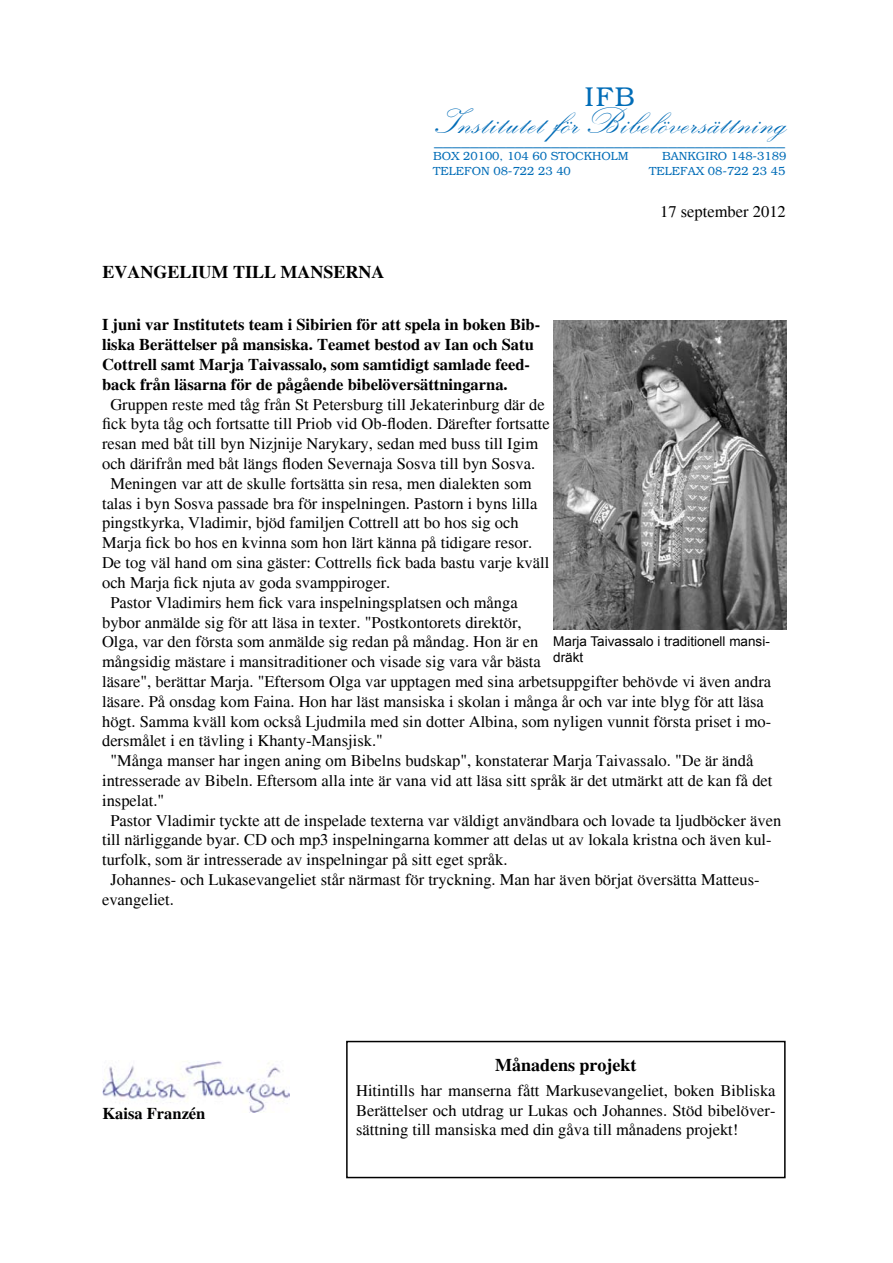
<style>
.page{position:relative;width:893px;height:1263px;background:#fff}
.page>*{position:absolute;margin:0;border:0;box-sizing:border-box;transform-origin:0 0}
.t1{font:700 36px "Kuenstler Script Two";letter-spacing:.04em;color:#006cb7}
.t2{font:27px "Brooklyn";color:#006cb7}
.t3{font:700 18px "Kuenstler Script Two";color:#006cb7}
.t4{font:700 18px "Times New Roman";color:#000}
.t5{font:16.5px/19.8px "Times New Roman";color:#000;text-align:justify}
.t6{font:700 16.5px/19.8px "Times New Roman";color:#000}
.t7{font:13.5px/16.2px "Arial";color:#000}
.t8{font:11.7px "Brooklyn";color:#006cb7}
</style>
<div class="page">
<img style="left:102px;top:1061px;width:187px;height:51px">
<div style="left:346px;top:1041px;width:440px;height:137px;border:2px solid #000"></div>
<img style="left:553px;top:321px;width:233px;height:309px">
<p class="t4" style="left:103px;top:262px;width:284px">EVANGELIUM TILL mANSERNA</p>
<h2 class="t2" style="left:585px;top:81px;width:51px">IFB</h2>
<h1 class="t1" style="left:431px;top:103px;width:352px">Institutet för Bibelöversättning</h1>
<p class="t3" style="left:434px;top:131px;width:352px">_______________________________________</p>
<p class="t8" style="left:433px;top:150px;width:197px">BOX 20100, 104 60 STOCKHOLM</p>
<p class="t8" style="left:662px;top:150px;width:125px">BANKGIRO 148-3189</p>
<p class="t8" style="left:433px;top:164px;width:139px">TELEFON 08-722 23 40</p>
<p class="t8" style="left:649px;top:164px;width:138px">TELEFAX 08-722 23 45</p>
<p class="t5" style="left:660px;top:202px;width:127px">17 september 2012</p>
<p class="t6" style="left:102px;top:315px;width:440px">I juni var Institutets team i Sibirien för att spela in boken Bib&shy;liska Berättelser på mansiska. Teamet bestod av Ian och Satu Cottrell samt Marja Taivassalo, som samtidigt samlade feed&shy;back från läsarna för de pågående bibelöversättningarna.</p>
<p class="t5" style="left:110px;top:394px;width:436px">Gruppen reste med tåg från St Petersburg till Jekaterinburg där de</p>
<p class="t5" style="left:102px;top:414px;width:449px">fick byta tåg och fortsatte till Priob vid Ob-floden. Därefter fortsatte</p>
<p class="t5" style="left:102px;top:434px;width:438px">resan med båt till byn Nizjnije Narykary, sedan med buss till Igim</p>
<p class="t5" style="left:102px;top:454px;width:435px">och därifrån med båt längs floden Severnaja Sosva till byn Sosva.</p>
<p class="t5" style="left:110px;top:474px;width:423px">Meningen var att de skulle fortsätta sin resa, men dialekten som</p>
<p class="t5" style="left:102px;top:493px;width:437px">talas i byn Sosva passade bra för inspelningen. Pastorn i byns lilla</p>
<p class="t5" style="left:102px;top:513px;width:418px">pingstkyrka, Vladimir, bjöd familjen Cottrell att bo hos sig och</p>
<p class="t5" style="left:102px;top:533px;width:432px">Marja fick bo hos en kvinna som hon lärt känna på tidigare resor.</p>
<p class="t5" style="left:102px;top:553px;width:449px">De tog väl hand om sina gäster: Cottrells fick bada bastu varje kväll</p>
<p class="t5" style="left:102px;top:573px;width:290px">och Marja fick njuta av goda svamppiroger.</p>
<p class="t5" style="left:110px;top:592px;width:409px">Pastor Vladimirs hem fick vara inspelningsplatsen och många</p>
<p class="t5" style="left:102px;top:612px;width:421px">bybor anmälde sig för att läsa in texter. "Postkontorets direktör,</p>
<p class="t5" style="left:102px;top:632px;width:438px">Olga, var den första som anmälde sig redan på måndag. Hon är en</p>
<p class="t5" style="left:102px;top:652px;width:440px">mångsidig mästare i mansitraditioner och visade sig vara vår bästa</p>
<p class="t5" style="left:102px;top:672px;width:671px">läsare", berättar Marja. "Eftersom Olga var upptagen med sina arbetsuppgifter behövde vi även andra</p>
<p class="t5" style="left:102px;top:691px;width:663px">läsare. På onsdag kom Faina. Hon har läst mansiska i skolan i många år och var inte blyg för att läsa</p>
<p class="t5" style="left:102px;top:711px;width:671px">högt. Samma kväll kom också Ljudmila med sin dotter Albina, som nyligen vunnit första priset i mo-</p>
<p class="t5" style="left:102px;top:731px;width:282px">dersmålet i en tävling i Khanty-Mansjisk."</p>
<p class="t5" style="left:110px;top:751px;width:644px">"Många manser har ingen aning om Bibelns budskap", konstaterar Marja Taivassalo. "De är ändå</p>
<p class="t5" style="left:102px;top:771px;width:672px">intresserade av Bibeln. Eftersom alla inte är vana vid att läsa sitt språk är det utmärkt att de kan få det</p>
<p class="t5" style="left:102px;top:790px;width:64px">inspelat."</p>
<p class="t5" style="left:110px;top:810px;width:672px">Pastor Vladimir tyckte att de inspelade texterna var väldigt användbara och lovade ta ljudböcker även</p>
<p class="t5" style="left:102px;top:830px;width:671px">till närliggande byar. CD och mp3 inspelningarna kommer att delas ut av lokala kristna och även kul-</p>
<p class="t5" style="left:102px;top:850px;width:407px">turfolk, som är intresserade av inspelningar på sitt eget språk.</p>
<p class="t5" style="left:110px;top:870px;width:649px">Johannes- och Lukasevangeliet står närmast för tryckning. Man har även börjat översätta Matteus-</p>
<p class="t5" style="left:102px;top:889px;width:73px">evangeliet.</p>
<p class="t7" style="left:553px;top:633px;width:218px">Marja Taivassalo i traditionell mansi&shy;dräkt</p>
<p class="t6" style="left:102px;top:1103px;width:105px">Kaisa Franzén</p>
<p class="t4" style="left:495px;top:1054px;width:143px">Månadens projekt</p>
<p class="t5" style="left:356px;top:1080px;width:421px">Hitintills har manserna fått Markusevangeliet, boken Bibliska Berättelser och utdrag ur Lukas och Johannes. Stöd bibelöver&shy;sättning till mansiska med din gåva till månadens projekt!</p>
</div>
